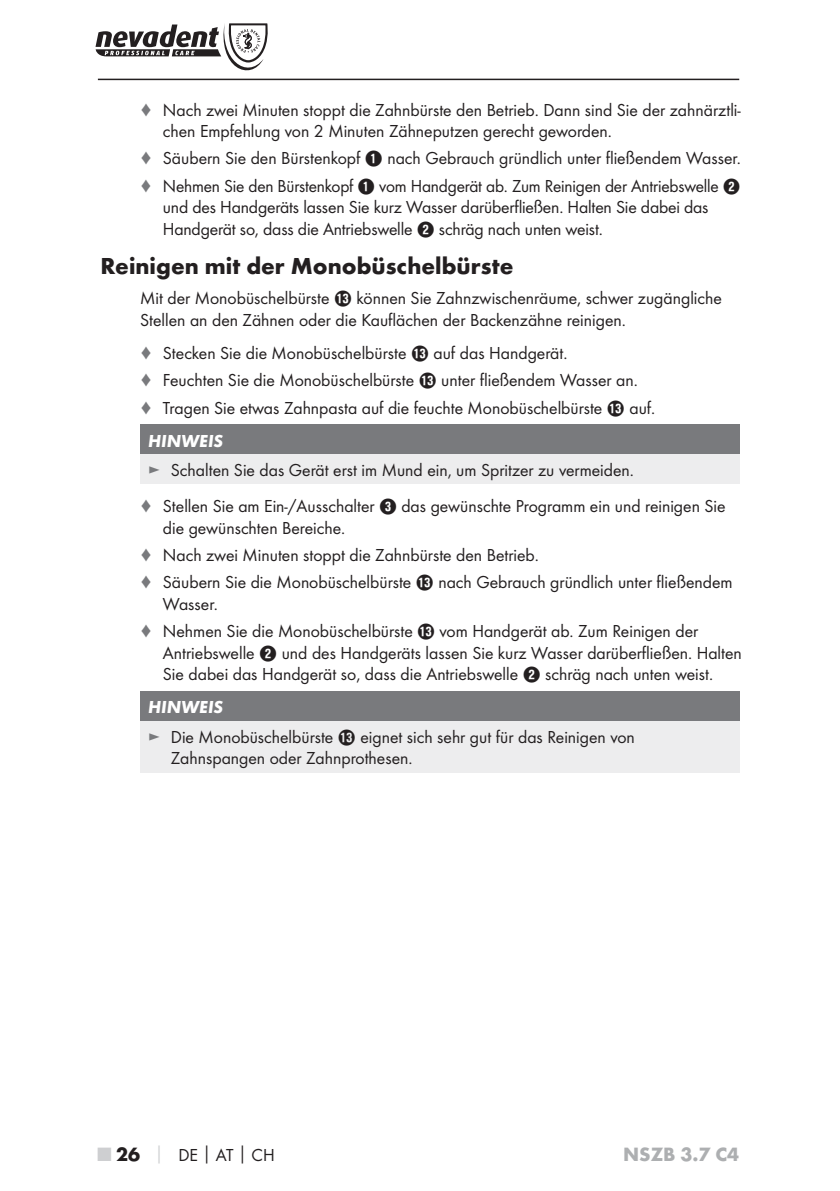
<style>
.page{position:relative;width:840px;height:1191px;background:#fff}
.page>*{position:absolute;margin:0;border:0;box-sizing:border-box;transform-origin:0 0}
.t1{font:700 24px "Futura";color:#231f20}
.t2{font:700 20px "Futura";color:#adafb1}
.t3{font:18px/27.2px "Futura Boo";color:#231f20}
.t4{font:italic 700 18px "Futura";color:#fff}
.s1{color:#797a7d}
.s2{font-family:"Hako PI Nummern"}
.s3{font-family:"Futura";font-weight:700;font-size:20px;color:#cecfd1}
.s4{font-family:"Futura";font-weight:700;font-size:20px}
.s5{color:#cecfd1}
</style>
<div class="page">
<hr style="left:98px;top:79px;width:640px;height:1px;background:#231f20">
<svg style="left:95px;top:23px;width:172px;height:47px"></svg>
<div style="left:140px;top:424px;width:598px;height:30px;background:#797a7d"></div>
<div style="left:140px;top:454px;width:598px;height:30px;background:#ededee"></div>
<div style="left:140px;top:691px;width:598px;height:30px;background:#797a7d"></div>
<div style="left:140px;top:721px;width:598px;height:51px;background:#ededee"></div>
<p class="t3" style="left:163px;top:100px;width:579px;line-height:21.6px;text-indent:-23px"><span class="s1">♦</span> Nach zwei Minuten stoppt die Zahnbürste den Betrieb. Dann sind Sie der zahnärztli&shy;chen Empfehlung von 2 Minuten Zähneputzen gerecht geworden.</p>
<p class="t3" style="left:140px;top:146px;width:602px"><span class="s1">♦</span> Säubern Sie den Bürstenkopf <span class="s2">1</span> nach Gebrauch gründlich unter fließendem Wasser. <span class="s1">♦</span> Nehmen Sie den Bürstenkopf <span class="s2">1</span> vom Handgerät ab. Zum Reinigen der Antriebswelle <span class="s2">2</span></p>
<p class="t3" style="left:163px;top:197px;width:547px;line-height:21.6px">und des Handgeräts lassen Sie kurz Wasser darüberfließen. Halten Sie dabei das<br>Handgerät so, dass die Antriebswelle <span class="s2">2</span> schräg nach unten weist.</p>
<h1 class="t1" style="left:100px;top:257px;width:414px">Reinigen mit der Monobüschelbürste</h1>
<p class="t3" style="left:140px;top:288px;width:583px;line-height:21.6px">Mit der Monobüschelbürste <span class="s2">E</span> können Sie Zahnzwischenräume, schwer zugängliche<br>Stellen an den Zähnen oder die Kauflächen der Backenzähne reinigen.</p>
<p class="t3" style="left:140px;top:340px;width:516px"><span class="s1">♦</span> Stecken Sie die Monobüschelbürste <span class="s2">E</span> auf das Handgerät.<br><span class="s1">♦</span> Feuchten Sie die Monobüschelbürste <span class="s2">E</span> unter fließendem Wasser an.<br><span class="s1">♦</span> Tragen Sie etwas Zahnpasta auf die feuchte Monobüschelbürste <span class="s2">E</span> auf.</p>
<p class="t4" style="left:148px;top:434px;width:76px">HINWEIS</p>
<p class="t3" style="left:140px;top:453px;width:586px;line-height:35.8px;text-indent:8px"><span class="s1">►</span> Schalten Sie das Gerät erst im Mund ein, um Spritzer zu vermeiden.<br><span class="s1">♦</span> Stellen Sie am Ein-/Ausschalter <span class="s2">3</span> das gewünschte Programm ein und reinigen Sie</p>
<p class="t3" style="left:140px;top:515px;width:593px;text-indent:23px">die gewünschten Bereiche.<br><span class="s1">♦</span> Nach zwei Minuten stoppt die Zahnbürste den Betrieb.<br><span class="s1">♦</span> Säubern Sie die Monobüschelbürste <span class="s2">E</span> nach Gebrauch gründlich unter fließendem</p>
<p class="t3" style="left:140px;top:591px;width:559px;text-indent:23px">Wasser.<br><span class="s1">♦</span> Nehmen Sie die Monobüschelbürste <span class="s2">E</span> vom Handgerät ab. Zum Reinigen der</p>
<p class="t3" style="left:163px;top:643px;width:580px;line-height:21.6px">Antriebswelle <span class="s2">2</span> und des Handgeräts lassen Sie kurz Wasser darüberfließen. Halten<br>Sie dabei das Handgerät so, dass die Antriebswelle <span class="s2">2</span> schräg nach unten weist.</p>
<p class="t4" style="left:148px;top:701px;width:76px">HINWEIS</p>
<p class="t3" style="left:171px;top:727px;width:465px;line-height:21.6px;text-indent:-23px"><span class="s1">►</span> Die Monobüschelbürste <span class="s2">E</span> eignet sich sehr gut für das Reinigen von<br>Zahnspangen oder Zahnprothesen.</p>
<p class="t3" style="left:98px;top:1142px;width:178px"><span class="s3">■</span> <span class="s4">26</span> <span class="s5">│</span> DE│AT│CH</p>
<p class="t2" style="left:622px;top:1146px;width:117px">NSZB 3.7 C4</p>
</div>
